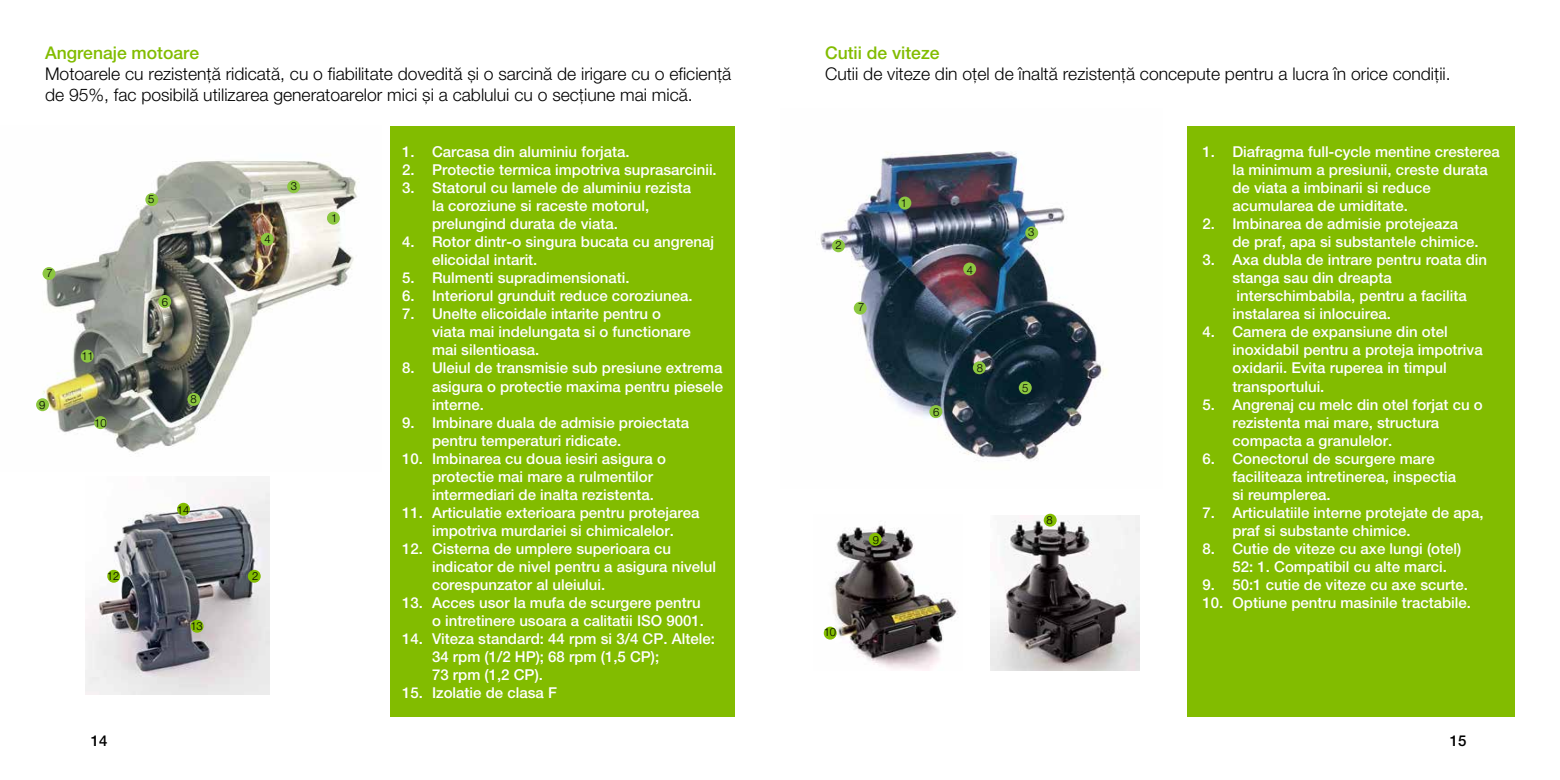
<style>
.page{position:relative;width:1560px;height:780px;background:#fff}
.page>*{position:absolute;margin:0;border:0;box-sizing:border-box;transform-origin:0 0}
.t1{font:300 17.5px/21px "Helvetica U";color:#000}
.t2{font:500 17.5px "Helvetica U";color:#82bc00}
.t3{font:500 15px/18px "Helvetica U";color:#fff}
.t4{font:500 15px "Helvetica U";color:#000}
.t5{font:300 11.25px "Helvetica U";color:#000}
</style>
<div class="page">
<img style="left:36px;top:160px;width:321px;height:294px">
<div style="left:327px;top:212px;width:13px;height:12px;background:#8cc740;border-radius:50%"></div>
<div style="left:287px;top:180px;width:13px;height:13px;background:#8cc740;border-radius:50%"></div>
<div style="left:261px;top:233px;width:13px;height:13px;background:#8cc740;border-radius:50%"></div>
<div style="left:145px;top:193px;width:13px;height:13px;background:#8cc740;border-radius:50%"></div>
<div style="left:158px;top:295px;width:13px;height:13px;background:#8cc740;border-radius:50%"></div>
<div style="left:43px;top:267px;width:12px;height:13px;background:#8cc740;border-radius:50%"></div>
<div style="left:187px;top:393px;width:13px;height:13px;background:#8cc740;border-radius:50%"></div>
<div style="left:36px;top:398px;width:13px;height:13px;background:#8cc740;border-radius:50%"></div>
<div style="left:94px;top:416px;width:13px;height:13px;background:#8cc740;border-radius:50%"></div>
<div style="left:81px;top:349px;width:13px;height:13px;background:#8cc740;border-radius:50%"></div>
<img style="left:85px;top:482px;width:184px;height:212px">
<div style="left:248px;top:569px;width:13px;height:13px;background:#82bc00;border-radius:50%"></div>
<div style="left:107px;top:569px;width:13px;height:13px;background:#82bc00;border-radius:50%"></div>
<div style="left:191px;top:619px;width:12px;height:13px;background:#82bc00;border-radius:50%"></div>
<div style="left:177px;top:502px;width:13px;height:13px;background:#82bc00;border-radius:50%"></div>
<img style="left:820px;top:151px;width:287px;height:310px">
<div style="left:1025px;top:226px;width:13px;height:13px;background:#8cc740;border-radius:50%"></div>
<div style="left:963px;top:262px;width:13px;height:13px;background:#8cc740;border-radius:50%"></div>
<div style="left:1018px;top:381px;width:13px;height:13px;background:#8cc740;border-radius:50%"></div>
<div style="left:929px;top:405px;width:13px;height:13px;background:#8cc740;border-radius:50%"></div>
<div style="left:853px;top:301px;width:13px;height:13px;background:#8cc740;border-radius:50%"></div>
<div style="left:972px;top:361px;width:13px;height:13px;background:#8cc740;border-radius:50%"></div>
<div style="left:898px;top:196px;width:13px;height:13px;background:#8cc740;border-radius:50%"></div>
<div style="left:832px;top:239px;width:12px;height:13px;background:#8cc740;border-radius:50%"></div>
<img style="left:826px;top:525px;width:132px;height:145px">
<div style="left:868px;top:533px;width:13px;height:12px;background:#82bc00;border-radius:50%"></div>
<div style="left:823px;top:626px;width:13px;height:13px;background:#82bc00;border-radius:50%"></div>
<img style="left:990px;top:515px;width:149px;height:155px">
<div style="left:1043px;top:513px;width:13px;height:13px;background:#82bc00;border-radius:50%"></div>
<div style="left:390px;top:126px;width:345px;height:590px;background:#82bc00"></div>
<div style="left:1187px;top:126px;width:327px;height:590px;background:#82bc00"></div>
<p class="t2" style="left:45px;top:42px;width:155px">Angrenaje motoare</p>
<p class="t1" style="left:45px;top:63px;width:687px">Motoarele cu rezistență ridicată, cu o fiabilitate dovedită și o sarcină de irigare cu o eficiență de 95%, fac posibilă utilizarea generatoarelor mici și a cablului cu o secțiune mai mică.</p>
<p class="t5" style="left:47px;top:266px;width:8px">7</p>
<p class="t5" style="left:39px;top:398px;width:8px">9</p>
<p class="t5" style="left:81px;top:349px;width:14px">11</p>
<p class="t5" style="left:94px;top:415px;width:14px">10</p>
<p class="t5" style="left:148px;top:192px;width:8px">5</p>
<p class="t5" style="left:162px;top:295px;width:8px">6</p>
<p class="t5" style="left:190px;top:392px;width:8px">8</p>
<p class="t5" style="left:107px;top:569px;width:14px">12</p>
<p class="t5" style="left:177px;top:502px;width:14px">14</p>
<p class="t5" style="left:190px;top:619px;width:14px">13</p>
<p class="t5" style="left:264px;top:232px;width:8px">4</p>
<p class="t5" style="left:291px;top:179px;width:8px">3</p>
<p class="t5" style="left:331px;top:211px;width:8px">1</p>
<p class="t5" style="left:252px;top:569px;width:8px">2</p>
<p class="t3" style="left:402px;top:143px;width:229px">1. Carcasa din aluminiu forjata.</p>
<p class="t3" style="left:402px;top:161px;width:316px">2. Protectie termica impotriva suprasarcinii.</p>
<p class="t3" style="left:432px;top:179px;width:260px;text-indent:-30px">3. Statorul cu lamele de aluminiu rezista la coroziune si raceste motorul, prelungind durata de viata.</p>
<p class="t3" style="left:432px;top:233px;width:283px;text-indent:-30px">4. Rotor dintr-o singura bucata cu angrenaj elicoidal intarit.</p>
<p class="t3" style="left:402px;top:269px;width:229px">5. Rulmenti supradimensionati.</p>
<p class="t3" style="left:402px;top:287px;width:292px">6. Interiorul grunduit reduce coroziunea.</p>
<p class="t3" style="left:432px;top:305px;width:260px;text-indent:-30px">7. Unelte elicoidale intarite pentru o viata mai indelungata si o functionare mai silentioasa.</p>
<p class="t3" style="left:432px;top:359px;width:292px;text-align:justify;text-indent:-30px">8. Uleiul de transmisie sub presiune extrema asigura o protectie maxima pentru piesele interne.</p>
<p class="t3" style="left:432px;top:413px;width:259px;text-indent:-30px">9. Imbinare duala de admisie proiectata pentru temperaturi ridicate.</p>
<p class="t3" style="left:432px;top:449px;width:235px;text-indent:-30px">10. Imbinarea cu doua iesiri asigura o protectie mai mare a rulmentilor intermediari de inalta rezistenta.</p>
<p class="t3" style="left:402px;top:503px;width:299px;text-align:center">11. Articulatie exterioara pentru protejarea impotriva murdariei si chimicalelor.</p>
<p class="t3" style="left:432px;top:539px;width:285px;text-indent:-30px">12. Cisterna de umplere superioara cu indicator de nivel pentru a asigura nivelul corespunzator al uleiului.</p>
<p class="t3" style="left:402px;top:593px;width:303px;text-align:right">13. Acces usor la mufa de scurgere pentru o intretinere usoara a calitatii ISO 9001.</p>
<p class="t3" style="left:432px;top:629px;width:284px;text-indent:-30px">14. Viteza standard: 44 rpm si 3/4 CP. Altele:<br>34 rpm (1/2 HP); 68 rpm (1,5 CP);<br>73 rpm (1,2 CP).</p>
<p class="t3" style="left:402px;top:683px;width:156px">15. Izolatie de clasa F</p>
<p class="t2" style="left:825px;top:42px;width:116px">Cutii de viteze</p>
<p class="t1" style="left:825px;top:63px;width:627px">Cutii de viteze din oțel de înaltă rezistență concepute pentru a lucra în orice condiții.</p>
<p class="t5" style="left:835px;top:238px;width:8px">2</p>
<p class="t5" style="left:858px;top:300px;width:8px">7</p>
<p class="t5" style="left:900px;top:196px;width:8px">1</p>
<p class="t5" style="left:966px;top:263px;width:8px">4</p>
<p class="t5" style="left:933px;top:404px;width:8px">6</p>
<p class="t5" style="left:976px;top:361px;width:8px">8</p>
<p class="t5" style="left:1028px;top:225px;width:8px">3</p>
<p class="t5" style="left:1021px;top:381px;width:8px">5</p>
<p class="t5" style="left:823px;top:625px;width:14px">10</p>
<p class="t5" style="left:872px;top:533px;width:8px">9</p>
<p class="t5" style="left:1046px;top:513px;width:8px">8</p>
<p class="t3" style="left:1232px;top:143px;width:269px;text-indent:-30px">1. Diafragma full-cycle mentine cresterea la minimum a presiunii, creste durata de viata a imbinarii si reduce acumularea de umiditate.</p>
<p class="t3" style="left:1232px;top:215px;width:247px;text-indent:-30px">2. Imbinarea de admisie protejeaza de praf, apa si substantele chimice.</p>
<p class="t3" style="left:1232px;top:251px;width:256px;text-indent:-30px">3. Axa dubla de intrare pentru roata din stanga sau din dreapta interschimbabila, pentru a facilita instalarea si inlocuirea.</p>
<p class="t3" style="left:1232px;top:323px;width:252px;text-indent:-30px">4. Camera de expansiune din otel inoxidabil pentru a proteja impotriva oxidarii. Evita ruperea in timpul transportului.</p>
<p class="t3" style="left:1232px;top:395px;width:252px;text-indent:-30px">5. Angrenaj cu melc din otel forjat cu o rezistenta mai mare, structura compacta a granulelor.</p>
<p class="t3" style="left:1232px;top:449px;width:225px;text-indent:-30px">6. Conectorul de scurgere mare faciliteaza intretinerea, inspectia si reumplerea.</p>
<p class="t3" style="left:1232px;top:503px;width:252px;text-indent:-30px">7. Articulatiile interne protejate de apa, praf si substante chimice.</p>
<p class="t3" style="left:1232px;top:539px;width:230px;text-indent:-30px">8. Cutie de viteze cu axe lungi (otel)<br>52: 1. Compatibil cu alte marci.</p>
<p class="t3" style="left:1202px;top:575px;width:267px">9. 50:1 cutie de viteze cu axe scurte.</p>
<p class="t3" style="left:1202px;top:593px;width:270px">10. Optiune pentru masinile tractabile.</p>
<p class="t4" style="left:91px;top:731px;width:18px">14</p>
<p class="t4" style="left:1449px;top:731px;width:18px">15</p>
</div>
